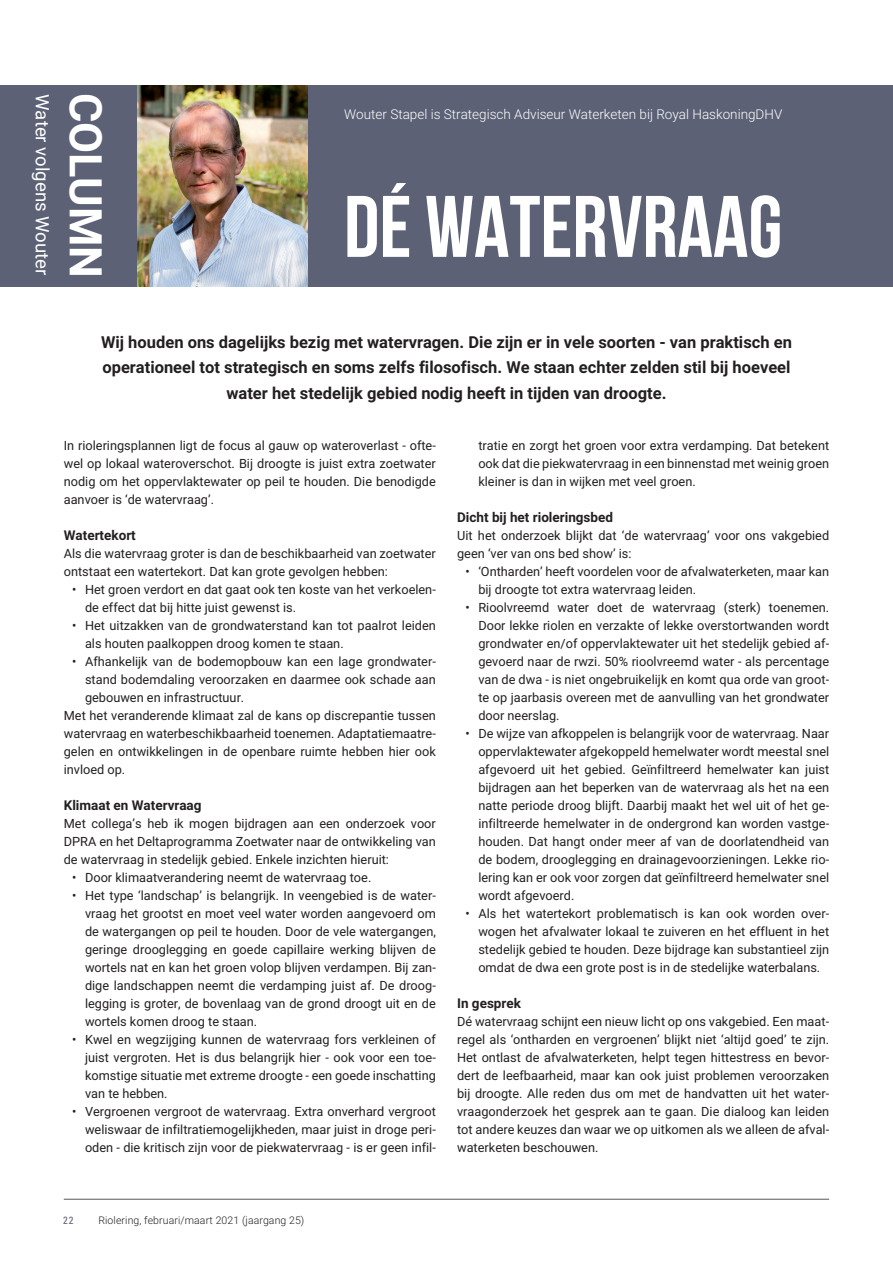
<style>
.page{position:relative;width:893px;height:1263px;background:#fff}
.page>*{position:absolute;margin:0;border:0;box-sizing:border-box;transform-origin:0 0}
.t1{font:700 87px "Bebas Neue";color:#fff}
.t2{font:700 45px "Roboto";color:#fff}
.t3{font:18.6px "Roboto";color:#fff}
.t4{font:700 16.5px/25.5px "Roboto";color:#231f20;text-align:center}
.t5{font:300 13.5px "Roboto";color:#fff}
.t6{font:700 13.5px "Roboto";color:#231f20}
.t7{font:12.75px/18px "Roboto";color:#231f20;text-align:justify}
.t8{font:300 10.5px "Roboto";letter-spacing:.01em;color:#231f20}
.t9{font:condensed 10.5px "Univers LT Std";color:#656375}
</style>
<div class="page">
<div style="left:0;top:85px;width:893px;height:201px;background:#5c6175"></div>
<img style="left:137px;top:85px;width:170px;height:201px">
<hr style="left:64px;top:1199px;width:765px;height:1px;background:#57585a">
<hr style="left:892px;top:85px;width:1px;height:282px;background:#5c6175">
<h3 class="t3" style="left:55px;top:94px;width:183px;rotate:90deg">Water volgens Wouter</h3>
<h2 class="t2" style="left:117px;top:93px;width:187px;rotate:90deg">COLUMN</h2>
<p class="t5" style="left:344px;top:104px;width:440px">Wouter Stapel is Strategisch Adviseur Waterketen bij Royal HaskoningDHV</p>
<h1 class="t1" style="left:344px;top:179px;width:440px">DÉ WATERVRAAG</h1>
<p class="t4" style="left:101px;top:328px;width:692px">Wij houden ons dagelijks bezig met watervragen. Die zijn er in vele soorten - van praktisch en operationeel tot strategisch en soms zelfs filosofisch. We staan echter zelden stil bij hoeveel water het stedelijk gebied nodig heeft in tijden van droogte.</p>
<p class="t7" style="left:64px;top:436px;width:374px">In rioleringsplannen ligt de focus al gauw op wateroverlast - ofte&shy;wel op lokaal wateroverschot. Bij droogte is juist extra zoetwater nodig om het oppervlaktewater op peil te houden. Die benodigde aanvoer is ‘de watervraag’.</p>
<p class="t6" style="left:64px;top:526px;width:74px">Watertekort</p>
<p class="t7" style="left:64px;top:544px;width:374px">Als die watervraag groter is dan de beschikbaarheid van zoetwater ontstaat een watertekort. Dat kan grote gevolgen hebben:</p>
<p class="t7" style="left:85px;top:580px;width:352px;text-indent:-13px">• Het groen verdort en dat gaat ook ten koste van het verkoelen&shy;de effect dat bij hitte juist gewenst is.</p>
<p class="t7" style="left:85px;top:616px;width:352px;text-indent:-13px">• Het uitzakken van de grondwaterstand kan tot paalrot leiden als houten paalkoppen droog komen te staan.</p>
<p class="t7" style="left:72px;top:652px;width:365px">• Afhankelijk van de bodemopbouw kan een lage grondwater-</p>
<p class="t7" style="left:85px;top:670px;width:352px">stand bodemdaling veroorzaken en daarmee ook schade aan</p>
<p class="t7" style="left:85px;top:688px;width:161px">gebouwen en infrastructuur.</p>
<p class="t7" style="left:64px;top:706px;width:374px">Met het veranderende klimaat zal de kans op discrepantie tussen</p>
<p class="t7" style="left:64px;top:724px;width:374px">watervraag en waterbeschikbaarheid toenemen. Adaptatiemaatre-</p>
<p class="t7" style="left:64px;top:742px;width:374px">gelen en ontwikkelingen in de openbare ruimte hebben hier ook</p>
<p class="t7" style="left:64px;top:760px;width:63px">invloed op.</p>
<p class="t6" style="left:64px;top:796px;width:139px">Klimaat en Watervraag</p>
<p class="t7" style="left:64px;top:814px;width:374px">Met collega’s heb ik mogen bijdragen aan een onderzoek voor DPRA en het Deltaprogramma Zoetwater naar de ontwikkeling van de watervraag in stedelijk gebied. Enkele inzichten hieruit:</p>
<p class="t7" style="left:72px;top:868px;width:301px">• Door klimaatverandering neemt de watervraag toe.</p>
<p class="t7" style="left:85px;top:886px;width:352px;text-indent:-13px">• Het type ‘landschap’ is belangrijk. In veengebied is de water&shy;vraag het grootst en moet veel water worden aangevoerd om de watergangen op peil te houden. Door de vele watergangen, geringe drooglegging en goede capillaire werking blijven de wortels nat en kan het groen volop blijven verdampen. Bij zan&shy;dige landschappen neemt die verdamping juist af. De droog&shy;legging is groter, de bovenlaag van de grond droogt uit en de wortels komen droog te staan.</p>
<p class="t7" style="left:85px;top:1030px;width:352px;text-indent:-13px">• Kwel en wegzijging kunnen de watervraag fors verkleinen of juist vergroten. Het is dus belangrijk hier - ook voor een toe&shy;komstige situatie met extreme droogte - een goede inschatting van te hebben.</p>
<p class="t7" style="left:85px;top:1102px;width:352px;text-indent:-13px">• Vergroenen vergroot de watervraag. Extra onverhard vergroot weliswaar de infiltratiemogelijkheden, maar juist in droge peri&shy;oden - die kritisch zijn voor de piekwatervraag - is er geen infil-</p>
<p class="t7" style="left:478px;top:436px;width:352px">tratie en zorgt het groen voor extra verdamping. Dat betekent ook dat die piekwatervraag in een binnenstad met weinig groen kleiner is dan in wijken met veel groen.</p>
<p class="t6" style="left:457px;top:508px;width:157px">Dicht bij het rioleringsbed</p>
<p class="t7" style="left:457px;top:526px;width:374px">Uit het onderzoek blijkt dat ‘de watervraag’ voor ons vakgebied geen ‘ver van ons bed show’ is:</p>
<p class="t7" style="left:478px;top:562px;width:352px;text-indent:-13px">• ‘Ontharden’ heeft voordelen voor de afvalwaterketen, maar kan bij droogte tot extra watervraag leiden.</p>
<p class="t7" style="left:478px;top:598px;width:352px;text-indent:-13px">• Rioolvreemd water doet de watervraag (sterk) toenemen.<br>Door lekke riolen en verzakte of lekke overstortwanden wordt grondwater en/of oppervlaktewater uit het stedelijk gebied af&shy;gevoerd naar de rwzi. 50% rioolvreemd water - als percentage van de dwa - is niet ongebruikelijk en komt qua orde van groot&shy;te op jaarbasis overeen met de aanvulling van het grondwater door neerslag.</p>
<p class="t7" style="left:478px;top:724px;width:352px;text-indent:-13px">• De wijze van afkoppelen is belangrijk voor de watervraag. Naar oppervlaktewater afgekoppeld hemelwater wordt meestal snel afgevoerd uit het gebied. Geïnfiltreerd hemelwater kan juist bijdragen aan het beperken van de watervraag als het na een natte periode droog blijft. Daarbij maakt het wel uit of het ge&shy;ïnfiltreerde hemelwater in de ondergrond kan worden vastge&shy;houden. Dat hangt onder meer af van de doorlatendheid van de bodem, drooglegging en drainagevoorzieningen. Lekke rio&shy;lering kan er ook voor zorgen dat geïnfiltreerd hemelwater snel wordt afgevoerd.</p>
<p class="t7" style="left:478px;top:904px;width:352px;text-indent:-13px">• Als het watertekort problematisch is kan ook worden over&shy;wogen het afvalwater lokaal te zuiveren en het effluent in het stedelijk gebied te houden. Deze bijdrage kan substantieel zijn omdat de dwa een grote post is in de stedelijke waterbalans.</p>
<p class="t6" style="left:457px;top:994px;width:65px">In gesprek</p>
<p class="t7" style="left:457px;top:1012px;width:374px">Dé watervraag schijnt een nieuw licht op ons vakgebied. Een maat&shy;regel als ‘ontharden en vergroenen’ blijkt niet ‘altijd goed’ te zijn.<br>Het ontlast de afvalwaterketen, helpt tegen hittestress en bevor&shy;dert de leefbaarheid, maar kan ook juist problemen veroorzaken bij droogte. Alle reden dus om met de handvatten uit het water&shy;vraagonderzoek het gesprek aan te gaan. Die dialoog kan leiden tot andere keuzes dan waar we op uitkomen als we alleen de afval&shy;waterketen beschouwen.</p>
<p class="t9" style="left:63px;top:1214px;width:12px">22</p>
<p class="t8" style="left:98px;top:1213px;width:207px">Riolering, februari/maart 2021 (jaargang 25)</p>
</div>
